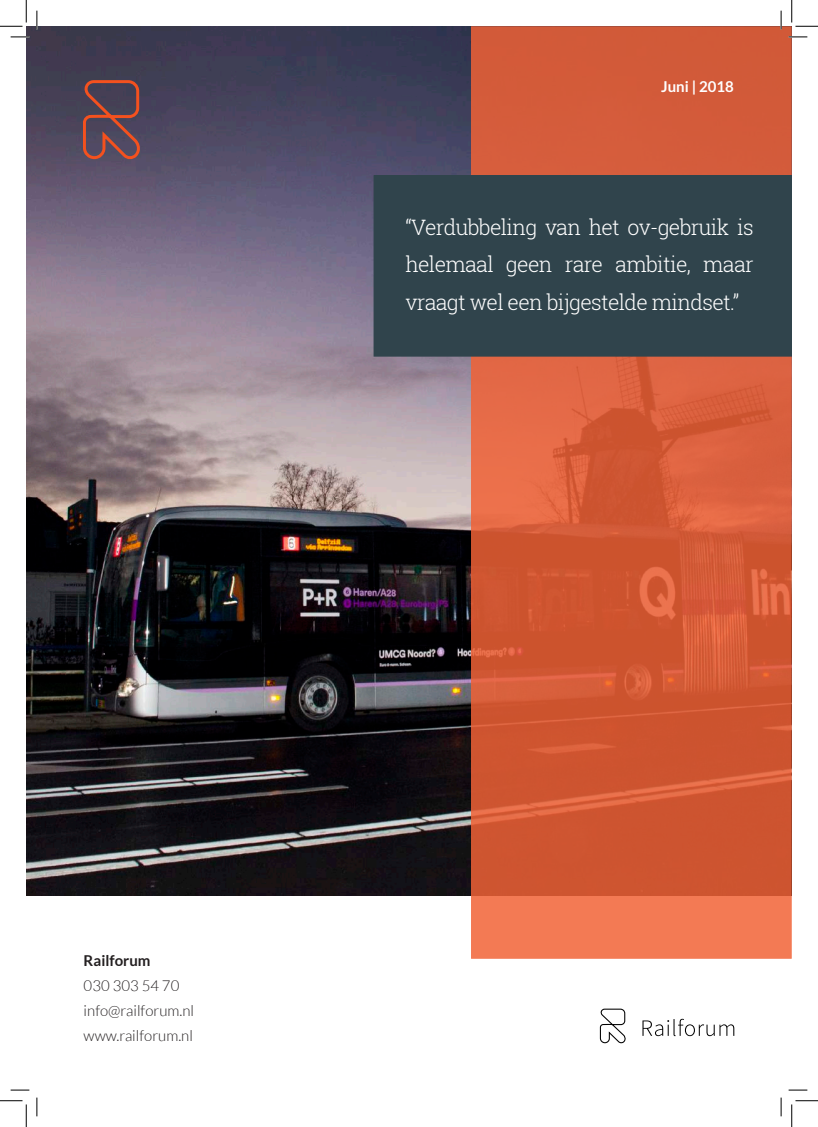
<style>
.page{position:relative;width:818px;height:1127px;background:#fff}
.page>*{position:absolute;margin:0;border:0;box-sizing:border-box;transform-origin:0 0}
.t1{font:300 21.25px/37.5px "Roboto Slab";letter-spacing:-.03em;color:#fff;text-align:justify}
.t2{font:300 15px/25px "Lato";color:#231f20}
.t3{font:700 15px "Lato";color:#231f20}
.t4{font:700 15px "Lato";color:#fff}
</style>
<div class="page">
<img style="left:26px;top:26px;width:445px;height:868px">
<svg style="left:471px;top:26px;width:321px;height:932px;background:#d65d39"></svg>
<svg style="left:599px;top:1008px;width:27px;height:36px"></svg>
<svg style="left:642px;top:1018px;width:92px;height:17px"></svg>
<div style="left:373px;top:175px;width:419px;height:181px;background:#30444c"></div>
<svg style="left:83px;top:79px;width:58px;height:80px;background:#6d474d"></svg>
<svg style="left:11px;top:36px;width:18px;height:2px"></svg>
<svg style="left:788px;top:36px;width:19px;height:2px"></svg>
<svg style="left:11px;top:1089px;width:18px;height:1px"></svg>
<svg style="left:788px;top:1089px;width:19px;height:1px"></svg>
<svg style="left:36px;top:11px;width:2px;height:18px"></svg>
<svg style="left:36px;top:1097px;width:2px;height:18px"></svg>
<svg style="left:780px;top:11px;width:2px;height:18px"></svg>
<svg style="left:780px;top:1097px;width:2px;height:18px"></svg>
<svg style="left:0;top:0;width:27px;height:27px"></svg>
<svg style="left:0;top:1100px;width:27px;height:26px"></svg>
<svg style="left:791px;top:0;width:27px;height:27px"></svg>
<svg style="left:791px;top:1100px;width:27px;height:26px"></svg>
<p class="t4" style="left:661px;top:77px;width:74px">Juni | 2018</p>
<p class="t1" style="left:405px;top:208px;width:350px">“Verdubbeling van het ov-gebruik is helemaal geen rare ambitie, maar vraagt wel een bijgestelde mindset.”</p>
<p class="t3" style="left:84px;top:951px;width:68px">Railforum</p>
<p class="t2" style="left:84px;top:973px;width:112px">030 303 54 70 info@railforum.nl www.railforum.nl</p>
</div>
